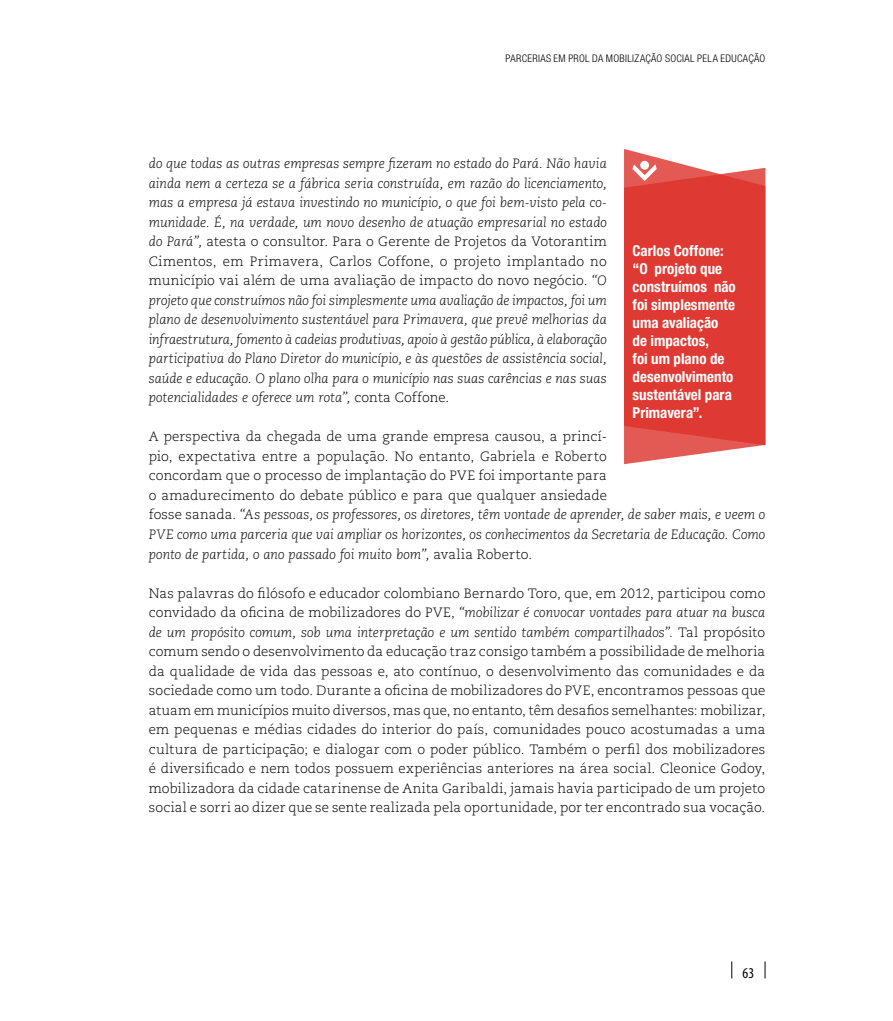
<style>
.page{position:relative;width:893px;height:1021px;background:#fff}
.page>*{position:absolute;margin:0;border:0;box-sizing:border-box;transform-origin:0 0}
.t1{font:700 condensed 15px/18px "Helvetica Neue LT Std";letter-spacing:.005em;color:#fff}
.t2{font:condensed 15px "Myriad Pro";color:#000}
.t3{font:300 13.5px/19.5px "Caecilia LT Std";letter-spacing:.005em;color:#000}
.t4{font:italic 300 13.5px/19.5px "Caecilia LT Std";color:#000;text-align:justify}
.t5{font:300 condensed 10.5px "Helvetica Neue LT Std";letter-spacing:.03em;color:#000}
.s1{font-style:normal}
.s2{font-style:italic}
</style>
<div class="page">
<svg style="left:765px;top:961px;width:1px;height:17px"></svg>
<svg style="left:731px;top:961px;width:1px;height:17px"></svg>
<svg style="left:624px;top:149px;width:73px;height:19px"></svg>
<svg style="left:624px;top:168px;width:141px;height:296px;background:#df433c"></svg>
<svg style="left:632px;top:161px;width:25px;height:20px"></svg>
<p class="t5" style="left:505px;top:52px;width:261px">PARCERIAS EM PROL DA MOBILIZAÇÃO SOCIAL PELA EDUCAÇÃO</p>
<p class="t4" style="left:149px;top:154px;width:460px">do que todas as outras empresas sempre fizeram no estado do Pará. Não havia ainda nem a certeza se a fábrica seria construída, em razão do licenciamento, mas a empresa já estava investindo no município, o que foi bem-visto pela co&shy;munidade. É, na verdade, um novo desenho de atuação empresarial no estado do Pará”, <span class="s1">atesta o consultor. Para o Gerente de Projetos da Votorantim Cimentos, em Primavera, Carlos Coffone, o projeto implantado no município vai além de uma avaliação de impacto do novo negócio.</span> “O projeto que construímos não foi simplesmente uma avaliação de impactos, foi um plano de desenvolvimento sustentável para Primavera, que prevê melhorias da infraestrutura, fomento à cadeias produtivas, apoio à gestão pública, à elaboração participativa do Plano Diretor do município, e às questões de assistência social, saúde e educação. O plano olha para o município nas suas carências e nas suas potencialidades e oferece um rota”, <span class="s1">conta Coffone.</span></p>
<p class="t3" style="left:149px;top:427px;width:618px">A perspectiva da chegada de uma grande empresa causou, a princí-<br>pio, expectativa entre a população. No entanto, Gabriela e Roberto<br>concordam que o processo de implantação do PVE foi importante para<br>o amadurecimento do debate público e para que qualquer ansiedade<br>fosse sanada. <span class="s2">“As pessoas, os professores, os diretores, têm vontade de aprender, de saber mais, e veem o PVE como uma parceria que vai ampliar os horizontes, os conhecimentos da Secretaria de Educação. Como ponto de partida, o ano passado foi muito bom”,</span> avalia Roberto.</p>
<p class="t3" style="left:149px;top:583px;width:618px;text-align:justify">Nas palavras do filósofo e educador colombiano Bernardo Toro, que, em 2012, participou como convidado da oficina de mobilizadores do PVE, <span class="s2">“mobilizar é convocar vontades para atuar na busca de um propósito comum, sob uma interpretação e um sentido também compartilhados”.</span> Tal propósito comum sendo o desenvolvimento da educação traz consigo também a possibilidade de melhoria da qualidade de vida das pessoas e, ato contínuo, o desenvolvimento das comunidades e da sociedade como um todo. Durante a oficina de mobilizadores do PVE, encontramos pessoas que atuam em municípios muito diversos, mas que, no entanto, têm desafios semelhantes: mobilizar, em pequenas e médias cidades do interior do país, comunidades pouco acostumadas a uma cultura de participação; e dialogar com o poder público. Também o perfil dos mobilizadores é diversificado e nem todos possuem experiências anteriores na área social. Cleonice Godoy, mobilizadora da cidade catarinense de Anita Garibaldi, jamais havia participado de um projeto social e sorri ao dizer que se sente realizada pela oportunidade, por ter encontrado sua vocação.</p>
<p class="t1" style="left:632px;top:241px;width:105px">Carlos Coffone: “O projeto que construímos não foi simplesmente uma avaliação de impactos,<br>foi um plano de desenvolvimento sustentável para<br>Primavera”.</p>
<p class="t2" style="left:743px;top:965px;width:13px">63</p>
</div>
